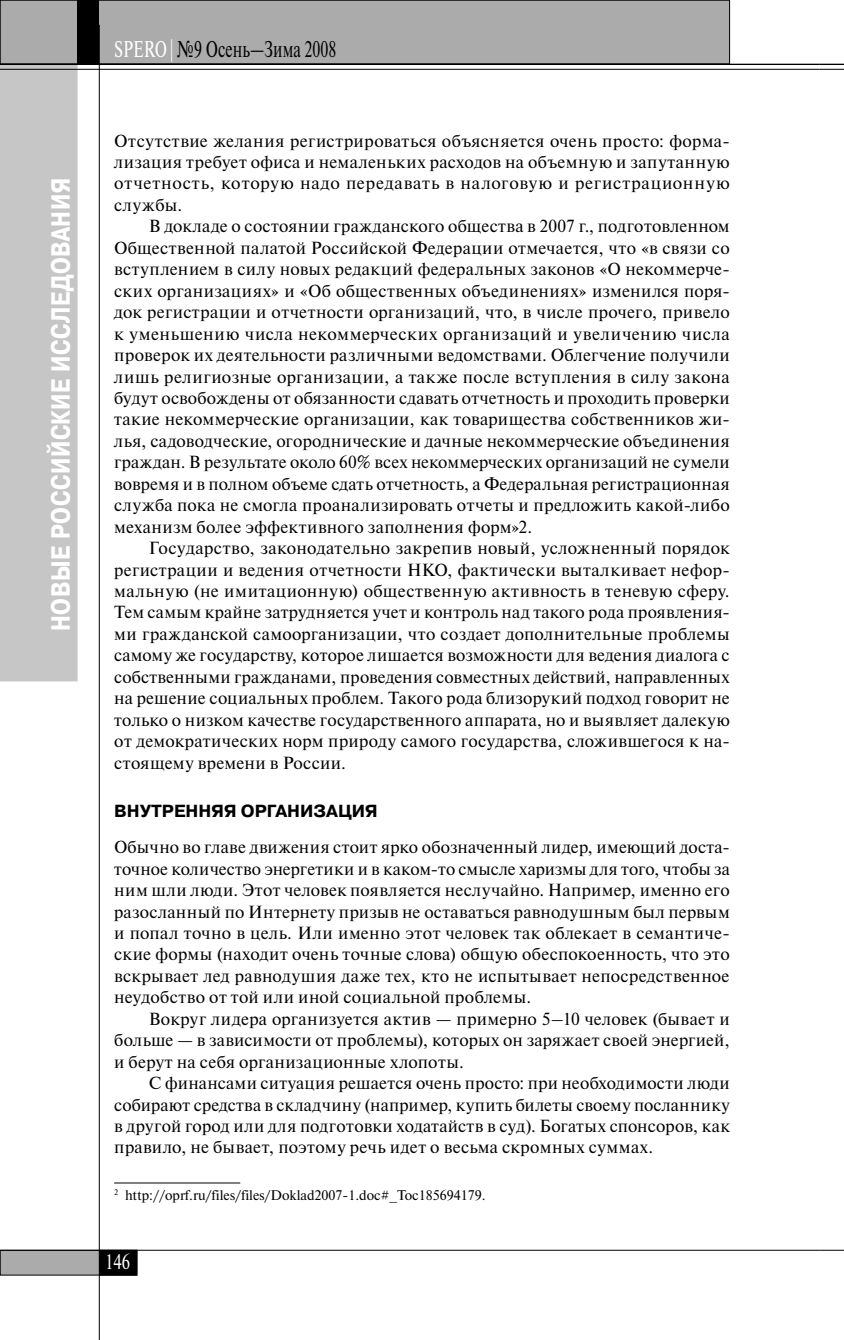
<style>
.page{position:relative;width:844px;height:1340px;background:#fff}
.page>*{position:absolute;margin:0;border:0;box-sizing:border-box;transform-origin:0 0}
.t1{font:700 26.25px "Pragmatica Cond C";letter-spacing:.02em;color:#fff}
.t2{font:22.75px "Newton C";color:#000;scale:.7 1}
.t3{font:21px "Newton C";color:#fff;scale:.8 1}
.t4{font:17.5px/21.3px "Newton C";letter-spacing:.02em;color:#000;text-align:justify}
.t5{font:700 17.5px "Pragmatica C";color:#000}
.t6{font:14px "Newton C";color:#000}
.s1{color:#fff}
</style>
<div class="page">
<div style="left:0;top:61px;width:77px;height:620px;background:#c6c6c6"></div>
<div style="left:0;top:0;width:729px;height:64px;background:#ababab"></div>
<div style="left:0;top:0;width:729px;height:64px;border:1px solid #000"></div>
<div style="left:77px;top:0;width:22px;height:64px;background:#000"></div>
<div style="left:0;top:1250px;width:136px;height:25px;background:#ababab"></div>
<div style="left:0;top:1250px;width:137px;height:25px;border:1px solid #000"></div>
<div style="left:100px;top:1250px;width:37px;height:25px;background:#000"></div>
<hr style="left:99px;top:25px;width:1px;height:1314px;background:#000">
<hr style="left:0;top:64px;width:819px;height:1px;background:#000">
<hr style="left:0;top:69px;width:819px;height:1px;background:#000">
<hr style="left:0;top:1249px;width:819px;height:1px;background:#000">
<svg style="left:819px;top:64px;width:24px;height:6px"></svg>
<svg style="left:819px;top:1249px;width:24px;height:1px"></svg>
<hr style="left:114px;top:1182px;width:126px;height:1px;background:#000">
<h1 class="t1" style="left:51px;top:631px;width:455px;rotate:-90deg">НОВЫЕ РОССИЙСКИЕ ИССЛЕДОВАНИЯ</h1>
<h2 class="t2" style="left:114px;top:41px;width:319px"><span class="s1">SPERO |</span> №9 Осень—Зима 2008</h2>
<p class="t4" style="left:114px;top:131px;width:617px">Отсутствие желания регистрироваться объясняется очень просто: форма&shy;лизация требует офиса и немаленьких расходов на объемную и запутанную отчетность, которую надо передавать в налоговую и регистрационную службы.</p>
<p class="t4" style="left:114px;top:217px;width:617px;text-indent:35px">В докладе о состоянии гражданского общества в 2007 г., подготовленном Общественной палатой Российской Федерации отмечается, что «в связи со вступлением в силу новых редакций федеральных законов «О некоммерче&shy;ских организациях» и «Об общественных объединениях» изменился поря&shy;док регистрации и отчетности организаций, что, в числе прочего, привело к уменьшению числа некоммерческих организаций и увеличению числа проверок их деятельности различными ведомствами. Облегчение получили лишь религиозные организации, а также после вступления в силу закона будут освобождены от обязанности сдавать отчетность и проходить проверки такие некоммерческие организации, как товарищества собственников жи&shy;лья, садоводческие, огороднические и дачные некоммерческие объединения граждан. В результате около 60% всех некоммерческих организаций не сумели вовремя и в полном объеме сдать отчетность, а Федеральная регистрационная служба пока не смогла проанализировать отчеты и предложить какой-либо механизм более эффективного заполнения форм»2.</p>
<p class="t4" style="left:114px;top:539px;width:617px;text-indent:35px">Государство, законодательно закрепив новый, усложненный порядок регистрации и ведения отчетности НКО, фактически выталкивает нефор&shy;мальную (не имитационную) общественную активность в теневую сферу.<br>Тем самым крайне затрудняется учет и контроль над такого рода проявления&shy;ми гражданской самоорганизации, что создает дополнительные проблемы самому же государству, которое лишается возможности для ведения диалога с собственными гражданами, проведения совместных действий, направленных на решение социальных проблем. Такого рода близорукий подход говорит не только о низком качестве государственного аппарата, но и выявляет далекую от демократических норм природу самого государства, сложившегося к на&shy;стоящему времени в России.</p>
<p class="t5" style="left:114px;top:804px;width:265px">ВНУТРЕННЯЯ ОРГАНИЗАЦИЯ</p>
<p class="t4" style="left:114px;top:838px;width:617px">Обычно во главе движения стоит ярко обозначенный лидер, имеющий доста&shy;точное количество энергетики и в каком-то смысле харизмы для того, чтобы за ним шли люди. Этот человек появляется неслучайно. Например, именно его разосланный по Интернету призыв не оставаться равнодушным был первым и попал точно в цель. Или именно этот человек так облекает в семантиче&shy;ские формы (находит очень точные слова) общую обеспокоенность, что это вскрывает лед равнодушия даже тех, кто не испытывает непосредственное неудобство от той или иной социальной проблемы.</p>
<p class="t4" style="left:114px;top:1009px;width:617px;text-indent:35px">Вокруг лидера организуется актив — примерно 5–10 человек (бывает и больше — в зависимости от проблемы), которых он заряжает своей энергией, и берут на себя организационные хлопоты.</p>
<p class="t4" style="left:114px;top:1073px;width:617px;text-indent:35px">С финансами ситуация решается очень просто: при необходимости люди собирают средства в складчину (например, купить билеты своему посланнику в другой город или для подготовки ходатайств в суд). Богатых спонсоров, как правило, не бывает, поэтому речь идет о весьма скромных суммах.</p>
<p class="t6" style="left:114px;top:1189px;width:373px"><sup>2</sup> http://oprf.ru/files/files/Doklad2007-1.doc#_Toc185694179.</p>
<p class="t3" style="left:105px;top:1254px;width:33px">146</p>
</div>
